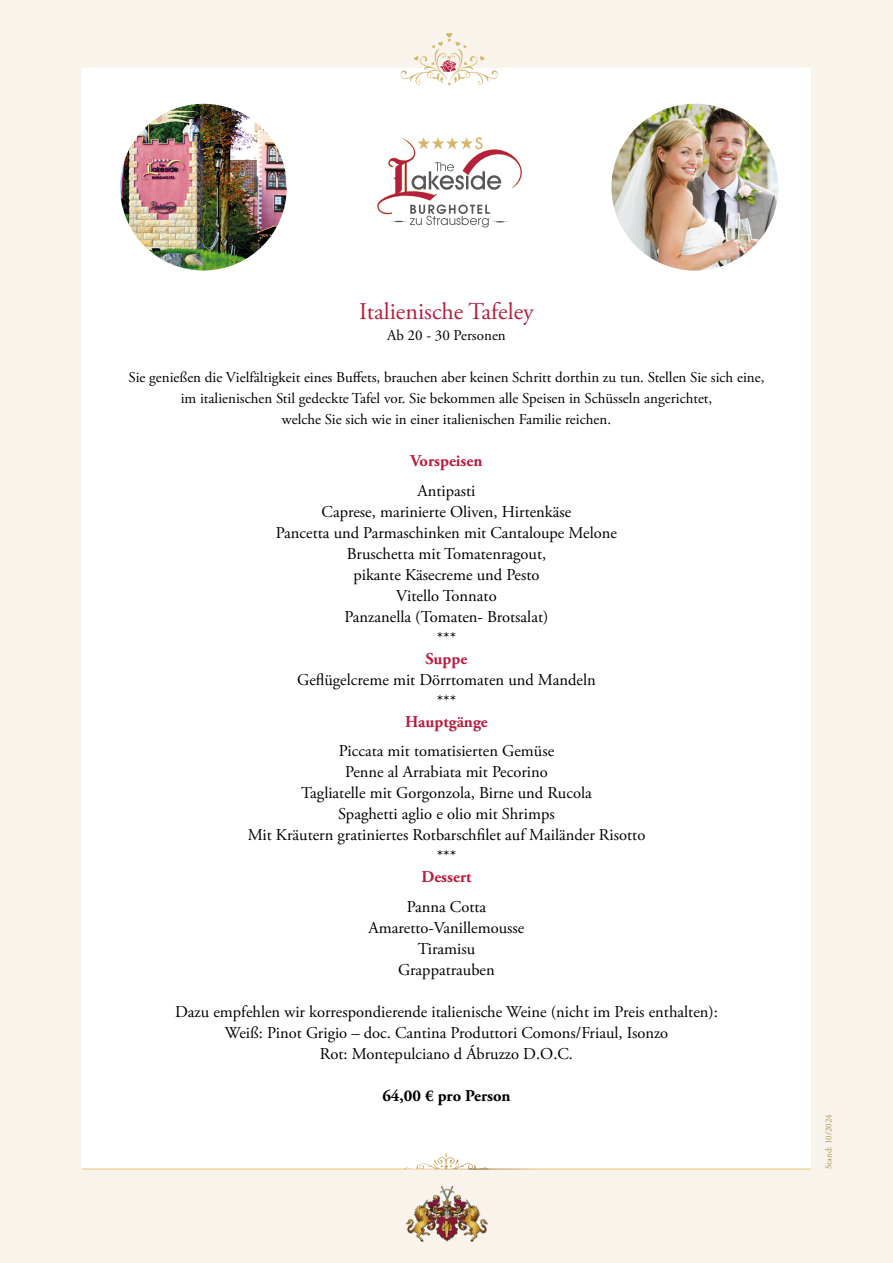
<style>
.page{position:relative;width:893px;height:1263px;background:#f8f4ec}
.page>*{position:absolute;margin:0;border:0;box-sizing:border-box;transform-origin:0 0}
.t1{font:24px "Adobe Garamond Pro";color:#b71e3f}
.t2{font:16.5px/21px "Adobe Garamond Pro";color:#000;text-align:center}
.t3{font:700 16.5px "Adobe Garamond Pro";color:#b71e3f}
.t4{font:700 16.5px "Adobe Garamond Pro";color:#000}
.t5{font:15px/21px "Adobe Garamond Pro";color:#000;text-align:center}
.t6{font:9px "Adobe Garamond Pro";color:#ae9357}
</style>
<div class="page">
<div style="left:82px;top:68px;width:729px;height:1101px;background:#fff"></div>
<hr style="left:82px;top:1169px;width:324px;height:1px;background:#e9be67">
<hr style="left:468px;top:1169px;width:343px;height:1px;background:#fff">
<svg style="left:403px;top:1152px;width:86px;height:17px"></svg>
<img style="left:406px;top:1185px;width:82px;height:57px">
<svg style="left:377px;top:137px;width:145px;height:91px"></svg>
<img style="left:120px;top:104px;width:167px;height:166px;border-radius:83px">
<img style="left:611px;top:104px;width:167px;height:167px;border-radius:83px">
<svg style="left:400px;top:33px;width:98px;height:53px"></svg>
<h1 class="t1" style="left:359px;top:297px;width:176px">Italienische Tafeley</h1>
<p class="t5" style="left:387px;top:326px;width:120px">Ab 20 - 30 Personen</p>
<p class="t5" style="left:129px;top:368px;width:637px">Sie genießen die Vielfältigkeit eines Buffets, brauchen aber keinen Schritt dorthin zu tun. Stellen Sie sich eine, im italienischen Stil gedeckte Tafel vor. Sie bekommen alle Speisen in Schüsseln angerichtet,<br>welche Sie sich wie in einer italienischen Familie reichen.</p>
<p class="t3" style="left:410px;top:451px;width:74px">Vorspeisen</p>
<p class="t2" style="left:276px;top:481px;width:343px">Antipasti<br>Caprese, marinierte Oliven, Hirtenkäse<br>Pancetta und Parmaschinken mit Cantaloupe Melone<br>Bruschetta mit Tomatenragout,<br>pikante Käsecreme und Pesto<br>Vitello Tonnato<br>Panzanella (Tomaten- Brotsalat)<br>***</p>
<p class="t3" style="left:426px;top:649px;width:43px">Suppe</p>
<p class="t2" style="left:297px;top:670px;width:300px">Geflügelcreme mit Dörrtomaten und Mandeln ***</p>
<p class="t3" style="left:405px;top:712px;width:84px">Hauptgänge</p>
<p class="t2" style="left:248px;top:741px;width:399px">Piccata mit tomatisierten Gemüse<br>Penne al Arrabiata mit Pecorino<br>Tagliatelle mit Gorgonzola, Birne und Rucola<br>Spaghetti aglio e olio mit Shrimps<br>Mit Kräutern gratiniertes Rotbarschfilet auf Mailänder Risotto ***</p>
<p class="t3" style="left:421px;top:868px;width:52px">Dessert</p>
<p class="t2" style="left:369px;top:897px;width:157px">Panna Cotta<br>Amaretto-Vanillemousse<br>Tiramisu<br>Grappatrauben</p>
<p class="t2" style="left:175px;top:1002px;width:544px">Dazu empfehlen wir korrespondierende italienische Weine (nicht im Preis enthalten):<br>Weiß: Pinot Grigio – doc. Cantina Produttori Comons/Friaul, Isonzo<br>Rot: Montepulciano d Ábruzzo D.O.C.</p>
<p class="t4" style="left:382px;top:1086px;width:130px">64,00 € pro Person</p>
<p class="t6" style="left:823px;top:1169px;width:56px;rotate:-90deg">Stand: 10/2024</p>
</div>
